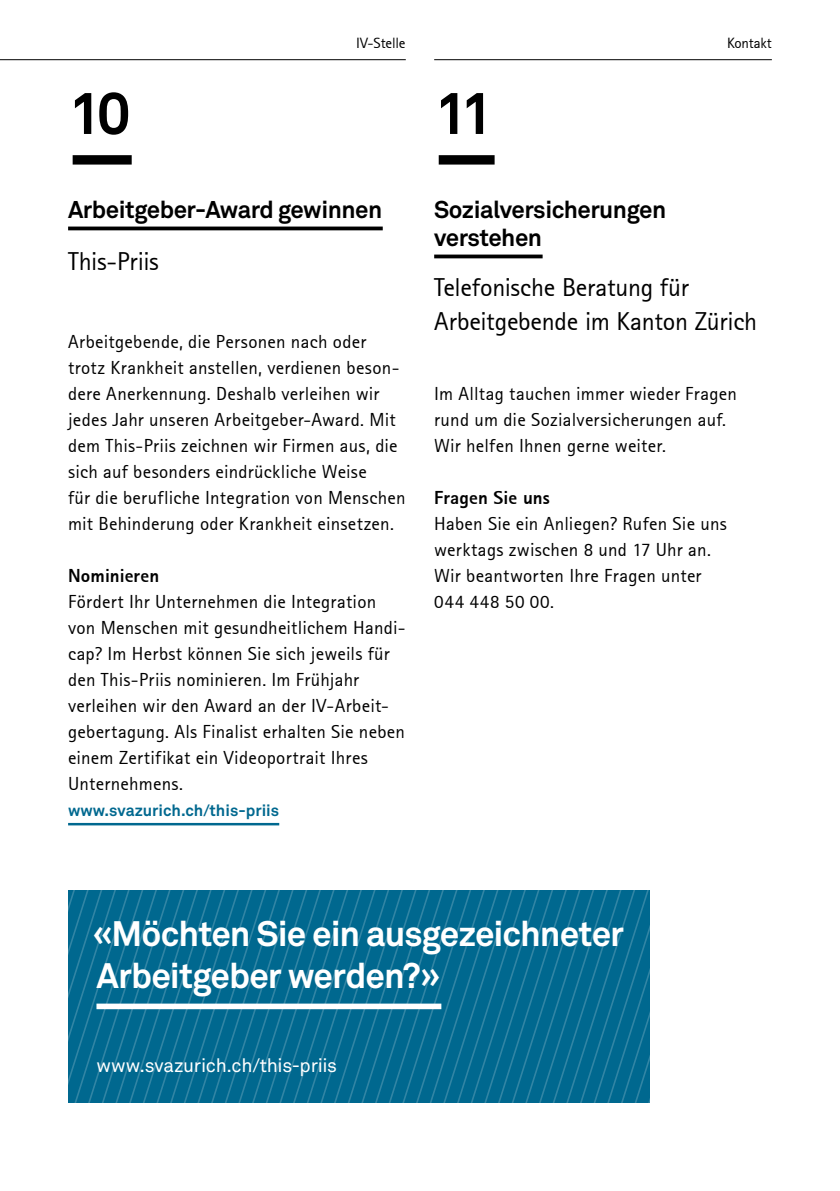
<style>
.page{position:relative;width:840px;height:1191px;background:#fff}
.page>*{position:absolute;margin:0;border:0;box-sizing:border-box;transform-origin:0 0}
.t1{font:700 58.8px "Akkurat Pro";color:#000}
.t2{font:700 35px/42px "Akkurat Pro";letter-spacing:-.025em;color:#fff}
.t3{font:26px/34px "SVA Rotis";letter-spacing:-.02em;color:#000}
.t4{font:700 24px/28px "Akkurat Pro";letter-spacing:-.02em;color:#000}
.t5{font:19px/26px "SVA Rotis";color:#000}
.t6{font:19px "Akkurat Pro";letter-spacing:-.015em;color:#fff}
.t7{font:700 19px "SVA Rotis";letter-spacing:.005em;color:#000}
.t8{font:700 16px "Akkurat Pro";color:#00688f}
.t9{font:15px "SVA Rotis";letter-spacing:-.02em;color:#000}
</style>
<div class="page">
<div style="left:438px;top:155px;width:56px;height:10px;background:#000"></div>
<svg style="left:434px;top:254px;width:108px;height:4px"></svg>
<svg style="left:68px;top:890px;width:14px;height:213px;background:#066b91"></svg>
<svg style="left:82px;top:890px;width:13px;height:213px;background:#066b91"></svg>
<svg style="left:95px;top:890px;width:14px;height:213px;background:#066b91"></svg>
<svg style="left:109px;top:890px;width:13px;height:213px;background:#066b91"></svg>
<svg style="left:122px;top:890px;width:14px;height:213px;background:#066b91"></svg>
<svg style="left:136px;top:890px;width:14px;height:213px;background:#066b91"></svg>
<svg style="left:150px;top:890px;width:13px;height:213px;background:#066b91"></svg>
<svg style="left:163px;top:890px;width:14px;height:213px;background:#066b91"></svg>
<svg style="left:177px;top:890px;width:14px;height:213px;background:#066b91"></svg>
<svg style="left:191px;top:890px;width:13px;height:213px;background:#066b91"></svg>
<svg style="left:204px;top:890px;width:14px;height:213px;background:#066b91"></svg>
<svg style="left:218px;top:890px;width:14px;height:213px;background:#066b91"></svg>
<svg style="left:232px;top:890px;width:13px;height:213px;background:#066b91"></svg>
<svg style="left:245px;top:890px;width:14px;height:213px;background:#066b91"></svg>
<svg style="left:259px;top:890px;width:14px;height:213px;background:#066b91"></svg>
<svg style="left:273px;top:890px;width:13px;height:213px;background:#066b91"></svg>
<svg style="left:286px;top:890px;width:14px;height:213px;background:#066b91"></svg>
<svg style="left:300px;top:890px;width:14px;height:213px;background:#066b91"></svg>
<svg style="left:314px;top:890px;width:13px;height:213px;background:#066b91"></svg>
<svg style="left:327px;top:890px;width:14px;height:213px;background:#066b91"></svg>
<svg style="left:341px;top:890px;width:13px;height:213px;background:#066b91"></svg>
<svg style="left:354px;top:890px;width:14px;height:213px;background:#066b91"></svg>
<svg style="left:368px;top:890px;width:14px;height:213px;background:#066b91"></svg>
<svg style="left:382px;top:890px;width:13px;height:213px;background:#066b91"></svg>
<svg style="left:395px;top:890px;width:14px;height:213px;background:#066b91"></svg>
<svg style="left:409px;top:890px;width:14px;height:213px;background:#066b91"></svg>
<svg style="left:423px;top:890px;width:13px;height:213px;background:#066b91"></svg>
<svg style="left:436px;top:890px;width:14px;height:213px;background:#066b91"></svg>
<svg style="left:450px;top:890px;width:14px;height:213px;background:#066b91"></svg>
<svg style="left:464px;top:890px;width:185px;height:213px;background:#066b91"></svg>
<div style="left:96px;top:1003px;width:345px;height:6px;background:#fff"></div>
<hr style="left:0;top:59px;width:405px;height:1px;background:#000">
<hr style="left:68px;top:823px;width:211px;height:2px;background:#00688f">
<div style="left:73px;top:155px;width:59px;height:10px;background:#000"></div>
<svg style="left:68px;top:226px;width:314px;height:4px"></svg>
<hr style="left:434px;top:59px;width:337px;height:1px;background:#000">
<h1 class="t1" style="left:68px;top:77px;width:64px">10</h1>
<p class="t9" style="left:356px;top:34px;width:51px">IV-Stelle</p>
<p class="t4" style="left:68px;top:195px;width:315px">Arbeitgeber-Award gewinnen</p>
<h3 class="t3" style="left:68px;top:244px;width:92px">This-Priis</h3>
<p class="t5" style="left:68px;top:328px;width:339px">Arbeitgebende, die Personen nach oder trotz Krankheit anstellen, verdienen beson&shy;dere Anerkennung. Deshalb verleihen wir jedes Jahr unseren Arbeitgeber-Award. Mit dem This-Priis zeichnen wir Firmen aus, die sich auf besonders eindrückliche Weise<br>für die berufliche Integration von Menschen mit Behinderung oder Krankheit einsetzen.</p>
<p class="t7" style="left:68px;top:563px;width:93px">Nominieren</p>
<p class="t5" style="left:68px;top:588px;width:339px">Fördert Ihr Unternehmen die Integration von Menschen mit gesundheitlichem Handi&shy;cap? Im Herbst können Sie sich jeweils für den This-Priis nominieren. Im Frühjahr verleihen wir den Award an der IV-Arbeit&shy;gebertagung. Als Finalist erhalten Sie neben einem Zertifikat ein Videoportrait Ihres Unternehmens.</p>
<p class="t8" style="left:68px;top:800px;width:212px">www.svazurich.ch/this-priis</p>
<h1 class="t1" style="left:434px;top:77px;width:61px">11</h1>
<p class="t9" style="left:726px;top:34px;width:46px">Kontakt</p>
<p class="t4" style="left:434px;top:195px;width:233px">Sozialversicherungen verstehen</p>
<h3 class="t3" style="left:434px;top:270px;width:325px">Telefonische Beratung für<br>Arbeitgebende im Kanton Zürich</h3>
<p class="t5" style="left:434px;top:380px;width:304px">Im Alltag tauchen immer wieder Fragen rund um die Sozialversicherungen auf.<br>Wir helfen Ihnen gerne weiter.</p>
<p class="t7" style="left:434px;top:485px;width:117px">Fragen Sie uns</p>
<p class="t5" style="left:434px;top:510px;width:294px">Haben Sie ein Anliegen? Rufen Sie uns werktags zwischen 8 und 17 Uhr an.<br>Wir beantworten Ihre Fragen unter<br>044 448 50 00.</p>
<h2 class="t2" style="left:92px;top:912px;width:532px">«Möchten Sie ein ausgezeichneter<br>Arbeitgeber werden?»</h2>
<p class="t6" style="left:96px;top:1054px;width:242px">www.svazurich.ch/this-priis</p>
</div>
